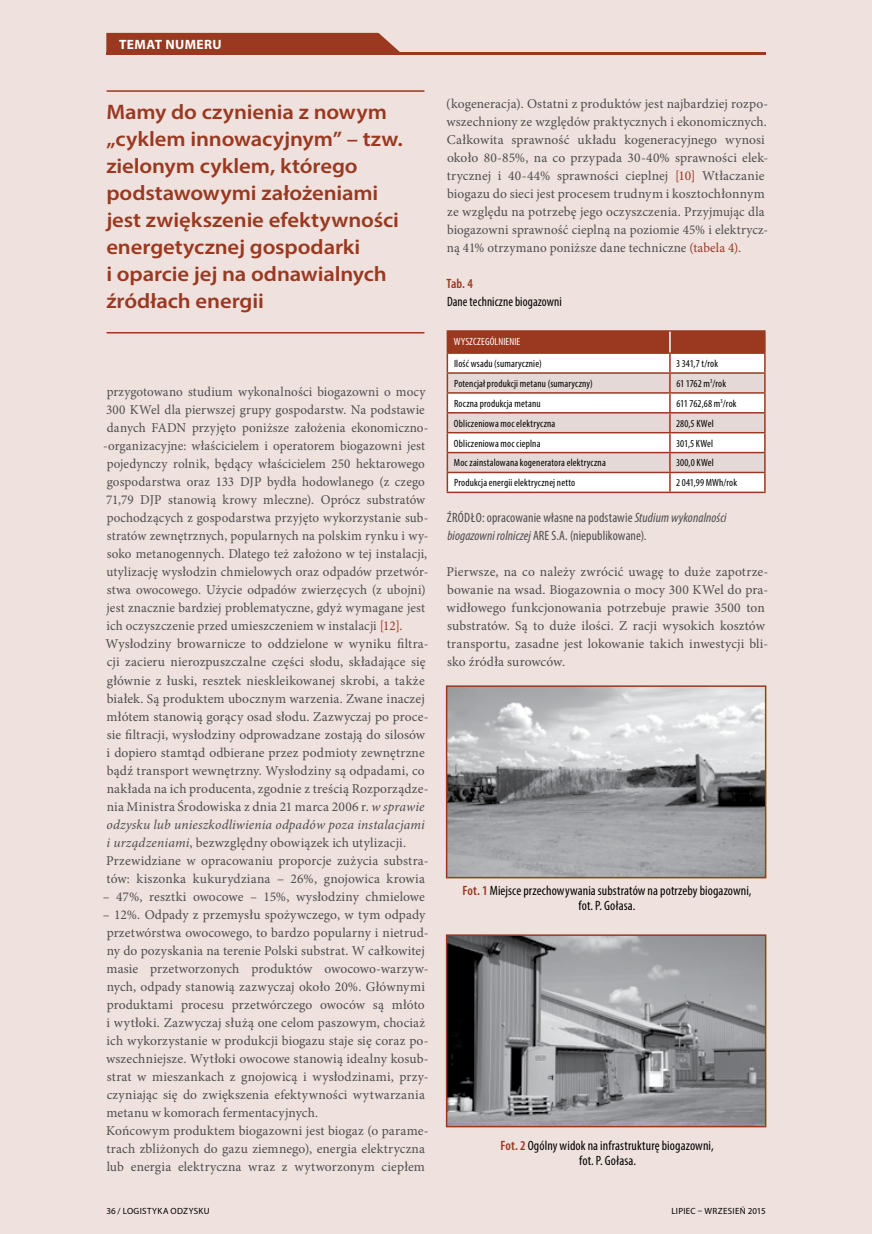
<style>
.page{position:relative;width:872px;height:1234px;background:#fff}
.page>*{position:absolute;margin:0;border:0;box-sizing:border-box;transform-origin:0 0}
.t1{font:600 21px/27px "Myriad Pro";letter-spacing:-.005em;color:#9a3820;scale:1.08 1}
.t2{font:13.5px/18px "Minion Pro";letter-spacing:.01em;color:#4d4d4f}
.t3{font:condensed 13.5px/15px "Myriad Pro";letter-spacing:.01em;color:#000;text-align:center}
.t4{font:condensed 13.5px/18px "Myriad Pro";letter-spacing:.005em;color:#4d4d4f}
.t5{font:condensed 13.5px "Myriad Pro";letter-spacing:.01em;color:#000;scale:.95 1}
.t6{font:700 13.5px "Myriad Pro";letter-spacing:.03em;color:#fff}
.t7{font:600 condensed 13.5px "Myriad Pro";color:#9a3820}
.t8{font:condensed 10.5px "Myriad Pro";letter-spacing:.015em;color:#000}
.t9{font:condensed 10.5px "Myriad Pro";letter-spacing:.01em;color:#fff}
.t10{font:9px "Myriad Pro";letter-spacing:.04em;color:#000}
.s1{color:#9a3820}
.s2{font-style:italic}
.s3{font-weight:600;color:#9a3820}
</style>
<div class="page">
<div style="left:0;top:0;width:872px;height:1233px;background:#efe1dd"></div>
<div style="left:106px;top:33px;width:294px;height:19px;background:#9a3820"></div>
<hr style="left:106px;top:52px;width:659px;height:2px;background:#9a3820">
<hr style="left:446px;top:330px;width:224px;height:1px;background:#9a3820">
<hr style="left:670px;top:330px;width:95px;height:1px;background:#9a3820">
<hr style="left:446px;top:491px;width:224px;height:2px;background:#9a3820">
<hr style="left:670px;top:491px;width:95px;height:2px;background:#9a3820">
<svg style="left:446px;top:331px;width:319px;height:160px"></svg>
<hr style="left:107px;top:90px;width:317px;height:2px;background:#9a3820">
<hr style="left:107px;top:332px;width:317px;height:1px;background:#9a3820">
<img style="left:449px;top:688px;width:314px;height:187px">
<div style="left:446px;top:685px;width:320px;height:193px;border:2px solid #9a3820"></div>
<img style="left:449px;top:937px;width:314px;height:187px">
<div style="left:446px;top:934px;width:320px;height:193px;border:2px solid #9a3820"></div>
<p class="t6" style="left:119px;top:35px;width:102px">TEMAT NUM ERU</p>
<h1 class="t1" style="left:106px;top:98px;width:276px">Mamy do czynienia z nowym „cyklem innowacyjnym” – tzw. zielonym cyklem, którego podstawowymi założeniami jest zwiększenie efektywności energetycznej gospodarki<br>i oparcie jej na odnawialnych źródłach energii</h1>
<p class="t2" style="left:103px;top:383px;width:327px">przygotowano studium wykonalności biogazowni o mocy 300 KWel dla pierwszej grupy gospodarstw. Na podstawie danych FADN przyjęto poniższe założenia ekonomiczno--organizacyjne: właścicielem i operatorem biogazowni jest pojedynczy rolnik, będący właścicielem 250 hektarowego gospodarstwa oraz 133 DJP bydła hodowlanego (z czego 71,79 DJP stanowią krowy mleczne). Oprócz substratów pochodzących z gospodarstwa przyjęto wykorzystanie sub&shy;stratów zewnętrznych, popularnych na polskim rynku i wy&shy;soko metanogennych. Dlatego też założono w tej instalacji, utylizację wysłodzin chmielowych oraz odpadów przetwór&shy;stwa owocowego. Użycie odpadów zwierzęcych (z ubojni) jest znacznie bardziej problematyczne, gdyż wymagane jest ich oczyszczenie przed umieszczeniem w instalacji <span class="s1">[12]</span>.<br>Wysłodziny browarnicze to oddzielone w wyniku filtra&shy;cji zacieru nierozpuszczalne części słodu, składające się głównie z łuski, resztek nieskleikowanej skrobi, a także białek. Są produktem ubocznym warzenia. Zwane inaczej młótem stanowią gorący osad słodu. Zazwyczaj po proce&shy;sie filtracji, wysłodziny odprowadzane zostają do silosów i dopiero stamtąd odbierane przez podmioty zewnętrzne bądź transport wewnętrzny. Wysłodziny są odpadami, co nakłada na ich producenta, zgodnie z treścią Rozporządze&shy;nia Ministra Środowiska z dnia 21 marca 2006 r. <span class="s2">w sprawie odzysku lub unieszkodliwienia odpadów poza instalacjami<br>i urządzeniami</span>, bezwzględny obowiązek ich utylizacji.<br>Przewidziane w opracowaniu proporcje zużycia substra&shy;tów: kiszonka kukurydziana – 26%, gnojowica krowia</p>
<p class="t2" style="left:103px;top:887px;width:323px">– 47%, resztki owocowe – 15%, wysłodziny chmielowe</p>
<p class="t2" style="left:103px;top:905px;width:327px">– 12%. Odpady z przemysłu spożywczego, w tym odpady przetwórstwa owocowego, to bardzo popularny i nietrud&shy;ny do pozyskania na terenie Polski substrat. W całkowitej masie przetworzonych produktów owocowo-warzyw&shy;nych, odpady stanowią zazwyczaj około 20%. Głównymi produktami procesu przetwórczego owoców są młóto<br>i wytłoki. Zazwyczaj służą one celom paszowym, chociaż ich wykorzystanie w produkcji biogazu staje się coraz po&shy;wszechniejsze. Wytłoki owocowe stanowią idealny kosub&shy;strat w mieszankach z gnojowicą i wysłodzinami, przy&shy;czyniając się do zwiększenia efektywności wytwarzania metanu w komorach fermentacyjnych.<br>Końcowym produktem biogazowni jest biogaz (o parame&shy;trach zbliżonych do gazu ziemnego), energia elektryczna lub energia elektryczna wraz z wytworzonym ciepłem</p>
<p class="t2" style="left:446px;top:95px;width:323px">(kogeneracja). Ostatni z produktów jest najbardziej rozpo&shy;wszechniony ze względów praktycznych i ekonomicznych.<br>Całkowita sprawność układu kogeneracyjnego wynosi około 80-85%, na co przypada 30-40% sprawności elek&shy;trycznej i 40-44% sprawności cieplnej <span class="s1">[10]</span> Wtłaczanie biogazu do sieci jest procesem trudnym i kosztochłonnym ze względu na potrzebę jego oczyszczenia. Przyjmując dla biogazowni sprawność cieplną na poziomie 45% i elektrycz&shy;ną 41% otrzymano poniższe dane techniczne <span class="s1">(tabela 4)</span>.</p>
<p class="t7" style="left:446px;top:275px;width:28px">Tab. 4</p>
<p class="t5" style="left:447px;top:293px;width:122px">Dane techniczne biogazowni</p>
<p class="t9" style="left:454px;top:335px;width:68px">WYSZCZEGÓLNIENIE</p>
<p class="t8" style="left:454px;top:357px;width:89px">Ilość wsadu (sumarycznie)</p>
<p class="t8" style="left:676px;top:357px;width:44px">3 341,7 t/rok</p>
<p class="t8" style="left:454px;top:377px;width:140px">Potencjał produkcji metanu (sumaryczny)</p>
<p class="t8" style="left:676px;top:377px;width:51px">61 1762 m<sup>3</sup>/rok</p>
<p class="t8" style="left:454px;top:397px;width:88px">Roczna produkcja metanu</p>
<p class="t8" style="left:676px;top:397px;width:62px">611 762,68 m<sup>3</sup>/rok</p>
<p class="t8" style="left:454px;top:417px;width:103px">Obliczeniowa moc elektryczna</p>
<p class="t8" style="left:676px;top:417px;width:39px">280,5 KWel</p>
<p class="t8" style="left:454px;top:436px;width:88px">Obliczeniowa moc cieplna</p>
<p class="t8" style="left:676px;top:436px;width:39px">301,5 KWel</p>
<p class="t8" style="left:454px;top:456px;width:153px">Moc zainstalowana kogeneratora elektryczna</p>
<p class="t8" style="left:676px;top:456px;width:39px">300,0 KWel</p>
<p class="t8" style="left:454px;top:476px;width:123px">Produkcja energii elektrycznej netto</p>
<p class="t8" style="left:676px;top:476px;width:63px">2 041,99 MWh/rok</p>
<p class="t4" style="left:447px;top:508px;width:281px">Źródło: opracowanie własne na podstawie <span class="s2">Studium wykonalności biogazowni rolniczej</span> ARE S.A. (niepublikowane).</p>
<p class="t2" style="left:446px;top:563px;width:323px">Pierwsze, na co należy zwrócić uwagę to duże zapotrze&shy;bowanie na wsad. Biogazownia o mocy 300 KWel do pra&shy;widłowego funkcjonowania potrzebuje prawie 3500 ton substratów. Są to duże ilości. Z racji wysokich kosztów transportu, zasadne jest lokowanie takich inwestycji bli&shy;sko źródła surowców.</p>
<p class="t3" style="left:462px;top:882px;width:290px"><span class="s3">Fot. 1</span> Miejsce przechowywania substratów na potrzeby biogazowni, fot. P. Gołasa.</p>
<p class="t3" style="left:500px;top:1137px;width:215px"><span class="s3">Fot. 2</span> Ogólny widok na infrastrukturę biogazowni, fot. P. Gołasa.</p>
<p class="t10" style="left:106px;top:1204px;width:33px">36 / LOGIST</p>
<p class="t10" style="left:152px;top:1204px;width:59px">YKA ODZYSKU</p>
<p class="t10" style="left:671px;top:1204px;width:10px">LIPIEC</p>
<p class="t10" style="left:698px;top:1204px;width:26px">– WRZESIE</p>
<p class="t10" style="left:740px;top:1204px;width:27px">Ń 2015</p>
</div>
